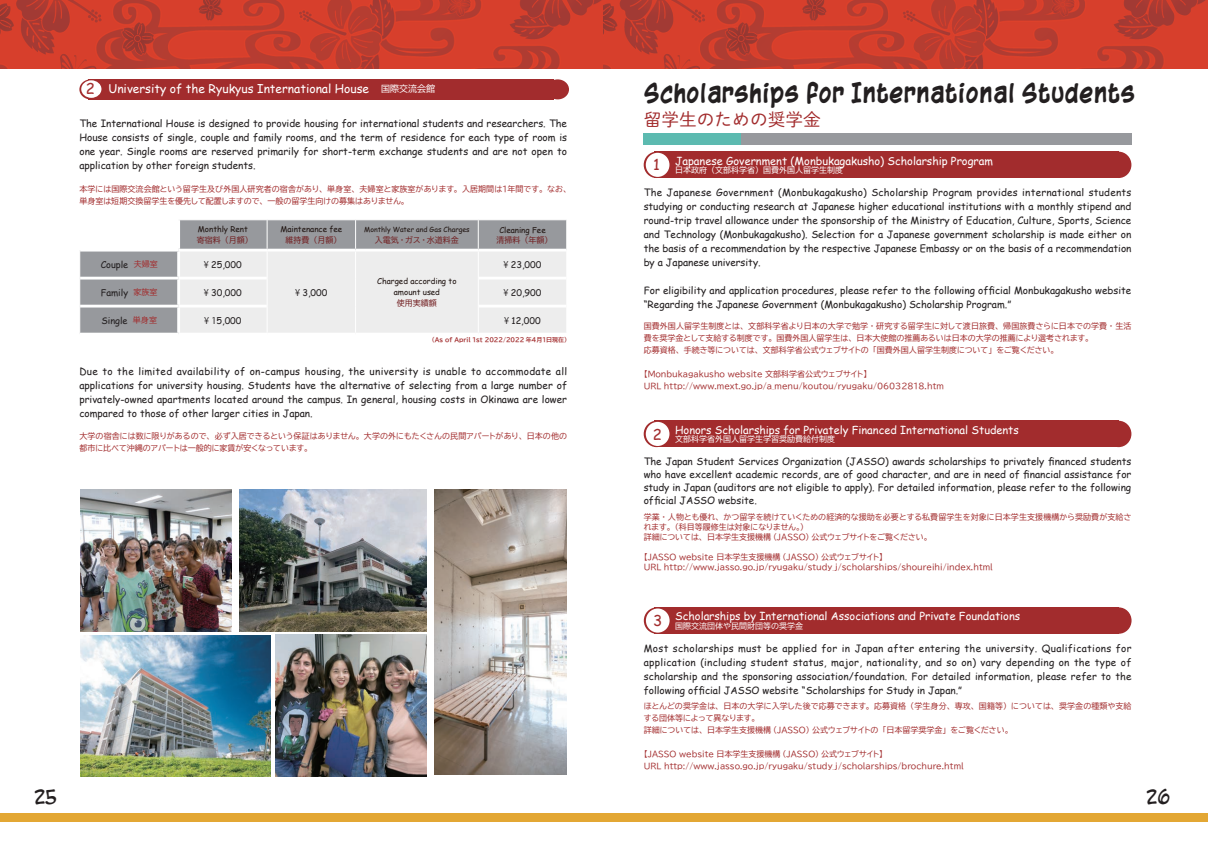
<style>
.page{position:relative;width:1208px;height:859px;background:#fff}
.page>*{position:absolute;margin:0;border:0;box-sizing:border-box;transform-origin:0 0}
.t1{font:700 24.8px "Blambot Casual";color:#231f20}
.t2{font:20px "Blambot Casual";color:#231f20}
.t3{font:17.7px "DNP Shuei M Go Std L";color:#a22c2d}
.t4{font:15px "Comic Sans MS";color:#a22c2d}
.t5{font:12px "Comic Sans MS";color:#fff}
.t6{font:11px "Comic Sans MS";color:#fff}
.t7{font:10px/14px "Comic Sans MS";color:#231f20;text-align:justify}
.t8{font:9.2px "Comic Sans MS";color:#231f20}
.t9{font:8px/12px "BIZ UDP Gothic";color:#a22c2d}
.t10{font:8px/11px "Comic Sans MS";color:#211613;text-align:center}
.t11{font:8px "BIZ UDP Gothic";color:#fff}
.t12{font:8px "BIZ UDP Gothic";color:#711e20}
.t13{font:7px "Comic Sans MS";color:#211613}
.t14{font:6px "BIZ UDP Gothic Bold";color:#a22c2d}
.s1{font-size:15px;color:#a22c2d}
.s2{font-family:"BIZ UDP Gothic";font-size:9px}
.s3{font-family:"BIZ UDP Gothic";font-size:8px;color:#a22c2d}
.s4{font-family:"Ryo Gothic Plus N"}
</style>
<div class="page">
<div style="left:80px;top:252px;width:97px;height:81px;background:#97999d"></div>
<svg style="left:180px;top:220px;width:387px;height:113px;background:#d6d7d8"></svg>
<hr style="left:179px;top:249px;width:88px;height:3px;background:#fff">
<hr style="left:267px;top:249px;width:88px;height:3px;background:#fff">
<hr style="left:355px;top:249px;width:123px;height:3px;background:#fff">
<hr style="left:478px;top:249px;width:88px;height:3px;background:#fff">
<hr style="left:80px;top:277px;width:99px;height:3px;background:#fff">
<hr style="left:179px;top:277px;width:88px;height:3px;background:#fff">
<hr style="left:478px;top:277px;width:88px;height:3px;background:#fff">
<hr style="left:80px;top:305px;width:99px;height:2px;background:#fff">
<hr style="left:179px;top:305px;width:88px;height:2px;background:#fff">
<hr style="left:478px;top:305px;width:88px;height:2px;background:#fff">
<div style="left:643px;top:133px;width:33px;height:12px;background:#5cbab0"></div>
<div style="left:676px;top:133px;width:32px;height:12px;background:#5cbab0"></div>
<div style="left:708px;top:133px;width:33px;height:12px;background:#5cbab0"></div>
<div style="left:741px;top:133px;width:32px;height:12px;background:#97999d"></div>
<div style="left:773px;top:133px;width:33px;height:12px;background:#97999d"></div>
<div style="left:806px;top:133px;width:32px;height:12px;background:#97999d"></div>
<div style="left:838px;top:133px;width:33px;height:12px;background:#97999d"></div>
<div style="left:871px;top:133px;width:32px;height:12px;background:#97999d"></div>
<div style="left:903px;top:133px;width:33px;height:12px;background:#97999d"></div>
<div style="left:936px;top:133px;width:33px;height:12px;background:#97999d"></div>
<div style="left:969px;top:133px;width:32px;height:12px;background:#97999d"></div>
<div style="left:1001px;top:133px;width:33px;height:12px;background:#97999d"></div>
<div style="left:1034px;top:133px;width:32px;height:12px;background:#97999d"></div>
<div style="left:1066px;top:133px;width:33px;height:12px;background:#97999d"></div>
<div style="left:1099px;top:133px;width:32px;height:12px;background:#97999d"></div>
<svg style="left:643px;top:152px;width:26px;height:26px"></svg>
<div style="left:654px;top:152px;width:464px;height:26px;background:#a22c2d"></div>
<div style="left:646px;top:153px;width:23px;height:24px;background:#fff;border-radius:50%"></div>
<div style="left:1105px;top:152px;width:26px;height:26px;background:#a22c2d;border-radius:50%"></div>
<svg style="left:643px;top:421px;width:26px;height:26px"></svg>
<div style="left:654px;top:421px;width:464px;height:26px;background:#a22c2d"></div>
<div style="left:646px;top:422px;width:23px;height:24px;background:#fff;border-radius:50%"></div>
<div style="left:1105px;top:421px;width:26px;height:26px;background:#a22c2d;border-radius:50%"></div>
<svg style="left:644px;top:607px;width:25px;height:27px"></svg>
<div style="left:654px;top:607px;width:464px;height:27px;background:#a22c2d"></div>
<div style="left:646px;top:608px;width:23px;height:25px;background:#fff;border-radius:50%"></div>
<div style="left:1106px;top:607px;width:25px;height:27px;background:#a22c2d;border-radius:50%"></div>
<img style="left:80px;top:635px;width:190px;height:142px">
<img style="left:240px;top:489px;width:187px;height:142px">
<img style="left:434px;top:489px;width:132px;height:286px">
<img style="left:80px;top:489px;width:152px;height:142px">
<img style="left:275px;top:634px;width:152px;height:142px">
<svg style="left:79px;top:79px;width:23px;height:20px"></svg>
<div style="left:89px;top:79px;width:465px;height:20px;background:#a22c2d"></div>
<div style="left:546px;top:79px;width:23px;height:20px;background:#a22c2d;border-radius:50%"></div>
<div style="left:81px;top:80px;width:20px;height:18px;background:#fff;border-radius:50%"></div>
<div style="left:0;top:814px;width:1208px;height:8px;background:#e3a734"></div>
<img style="left:0;top:0;width:1208px;height:68px">
<p class="t5" style="left:86px;top:80px;width:351px"><span class="s1">2</span> University of the Ryukyus International House <span class="s2">国際交流会館</span></p>
<p class="t7" style="left:79px;top:116px;width:489px">The International House is designed to provide housing for international students and researchers. The House consists of single, couple and family rooms, and the term of residence for each type of room is one year. Single rooms are reserved primarily for short-term exchange students and are not open to application by other foreign students.</p>
<p class="t9" style="left:79px;top:183px;width:490px">本学には国際交流会館という留学生及び外国人研究者の宿舎があり、単身室、夫婦室と家族室があります。入居期間は１年間です。なお、単身室は短期交換留学生を優先して配置しますので、一般の留学生向けの募集はありません。</p>
<p class="t10" style="left:198px;top:224px;width:51px">Monthly Rent</p>
<p class="t12" style="left:197px;top:236px;width:53px">寄宿料（月額）</p>
<p class="t10" style="left:280px;top:224px;width:63px">Maintenance fee</p>
<p class="t12" style="left:285px;top:236px;width:53px">維持費（月額）</p>
<p class="t13" style="left:364px;top:224px;width:107px">Monthly Water and Gas Charges</p>
<p class="t12" style="left:375px;top:236px;width:86px">入電気・ガス・水道料金</p>
<p class="t10" style="left:499px;top:224px;width:48px">Cleaning Fee</p>
<p class="t12" style="left:496px;top:236px;width:53px">清掃料（年額）</p>
<p class="t8" style="left:101px;top:257px;width:59px">Couple <span class="s3">夫婦室</span></p>
<p class="t8" style="left:204px;top:257px;width:39px"><span class="s4">¥</span> 25,000</p>
<p class="t8" style="left:503px;top:257px;width:39px"><span class="s4">¥</span> 23,000</p>
<p class="t8" style="left:295px;top:285px;width:34px"><span class="s4">¥</span> 3,000</p>
<p class="t10" style="left:377px;top:275px;width:81px">Charged according to amount used</p>
<p class="t12" style="left:397px;top:299px;width:41px">使用実績額</p>
<p class="t8" style="left:101px;top:285px;width:58px">Family <span class="s3">家族室</span></p>
<p class="t8" style="left:204px;top:285px;width:39px"><span class="s4">¥</span> 30,000</p>
<p class="t8" style="left:503px;top:285px;width:39px"><span class="s4">¥</span> 20,900</p>
<p class="t8" style="left:101px;top:313px;width:57px">Single <span class="s3">単身室</span></p>
<p class="t8" style="left:204px;top:313px;width:39px"><span class="s4">¥ 1</span>5,000</p>
<p class="t8" style="left:504px;top:313px;width:38px"><span class="s4">¥</span> 12,000</p>
<p class="t14" style="left:432px;top:337px;width:137px">(As of April 1st 2022/2022 年４月１日現在）</p>
<p class="t7" style="left:79px;top:364px;width:489px">Due to the limited availability of on-campus housing, the university is unable to accommodate all applications for university housing. Students have the alternative of selecting from a large number of privately-owned apartments located around the campus. In general, housing costs in Okinawa are lower compared to those of other larger cities in Japan.</p>
<p class="t9" style="left:79px;top:430px;width:489px">大学の宿舎には数に限りがあるので、必ず入居できるという保証はありません。大学の外にもたくさんの民間アパートがあり、日本の他の都市に比べて沖縄のアパートは一般的に家賃が安くなっています。</p>
<h1 class="t1" style="left:643px;top:77px;width:493px">Scholarships for International Students</h1>
<h3 class="t3" style="left:643px;top:107px;width:179px">留学生のための奨学金</h3>
<h3 class="t4" style="left:653px;top:153px;width:8px">1</h3>
<p class="t6" style="left:675px;top:153px;width:319px">Japanese Government (Monbukagakusho) Scholarship Program</p>
<p class="t11" style="left:675px;top:166px;width:169px">日本政府（文部科学省）国費外国人留学生制度</p>
<p class="t7" style="left:643px;top:185px;width:489px">The Japanese Government (Monbukagakusho) Scholarship Program provides international students studying or conducting research at Japanese higher educational institutions with a monthly stipend and round-trip travel allowance under the sponsorship of the Ministry of Education, Culture, Sports, Science and Technology (Monbukagakusho). Selection for a Japanese government scholarship is made either on the basis of a recommendation by the respective Japanese Embassy or on the basis of a recommendation by a Japanese university.</p>
<p class="t7" style="left:643px;top:283px;width:489px">For eligibility and application procedures, please refer to the following official Monbukagakusho website “Regarding the Japanese Government (Monbukagakusho) Scholarship Program.”</p>
<p class="t9" style="left:643px;top:320px;width:489px">国費外国人留学生制度とは、文部科学省より日本の大学で勉学・研究する留学生に対して渡日旅費、帰国旅費さらに日本での学費・生活費を奨学金として支給する制度です。国費外国人留学生は、日本大使館の推薦あるいは日本の大学の推薦により選考されます。<br>応募資格、手続き等については、文部科学省公式ウェブサイトの「国費外国人留学生制度について」をご覧ください。</p>
<p class="t9" style="left:643px;top:368px;width:302px">【Monbukagakusho website 文部科学省公式ウェブサイト】<br>URL http://www.mext.go.jp/a_menu/koutou/ryugaku/06032818.htm</p>
<p class="t6" style="left:653px;top:422px;width:367px"><span class="s1">2</span> Honors Scholarships for Privately Financed International Students</p>
<p class="t11" style="left:675px;top:435px;width:161px">文部科学省外国人留学生学習奨励費給付制度</p>
<p class="t7" style="left:643px;top:455px;width:489px;line-height:13px">The Japan Student Services Organization (JASSO) awards scholarships to privately financed students who have excellent academic records, are of good character, and are in need of financial assistance for study in Japan (auditors are not eligible to apply). For detailed information, please refer to the following official JASSO website.</p>
<p class="t9" style="left:643px;top:512px;width:489px;line-height:10px">学業・人物とも優れ、かつ留学を続けていくための経済的な援助を必要とする私費留学生を対象に日本学生支援機構から奨励費が支給されます。（科目等履修生は対象になりません。）<br>詳細については、日本学生支援機構 (JASSO) 公式ウェブサイトをご覧ください。</p>
<p class="t9" style="left:643px;top:552px;width:351px;line-height:10px">【JASSO website 日本学生支援機構 (JASSO) 公式ウェブサイト】<br>URL http://www.jasso.go.jp/ryugaku/study_j/scholarships/shoureihi/index.html</p>
<p class="t6" style="left:653px;top:608px;width:369px"><span class="s1">3</span> Scholarships by International Associations and Private Foundations</p>
<p class="t11" style="left:675px;top:622px;width:129px">国際交流団体や民間財団等の奨学金</p>
<p class="t7" style="left:644px;top:641px;width:489px">Most scholarships must be applied for in Japan after entering the university. Qualifications for application (including student status, major, nationality, and so on) vary depending on the type of scholarship and the sponsoring association/foundation. For detailed information, please refer to the following official JASSO website “Scholarships for Study in Japan.”</p>
<p class="t9" style="left:644px;top:700px;width:489px">ほとんどの奨学金は、日本の大学に入学した後で応募できます。応募資格（学生身分、専攻、国籍等）については、奨学金の種類や支給する団体等によって異なります。<br>詳細については、日本学生支援機構 (JASSO) 公式ウェブサイトの「日本留学奨学金」をご覧ください。</p>
<p class="t9" style="left:644px;top:748px;width:321px">【JASSO website 日本学生支援機構 (JASSO) 公式ウェブサイト】<br>URL http://www.jasso.go.jp/ryugaku/study_j/scholarships/brochure.html</p>
<h2 class="t2" style="left:34px;top:785px;width:24px">25</h2>
<h2 class="t2" style="left:1146px;top:785px;width:26px">26</h2>
</div>
